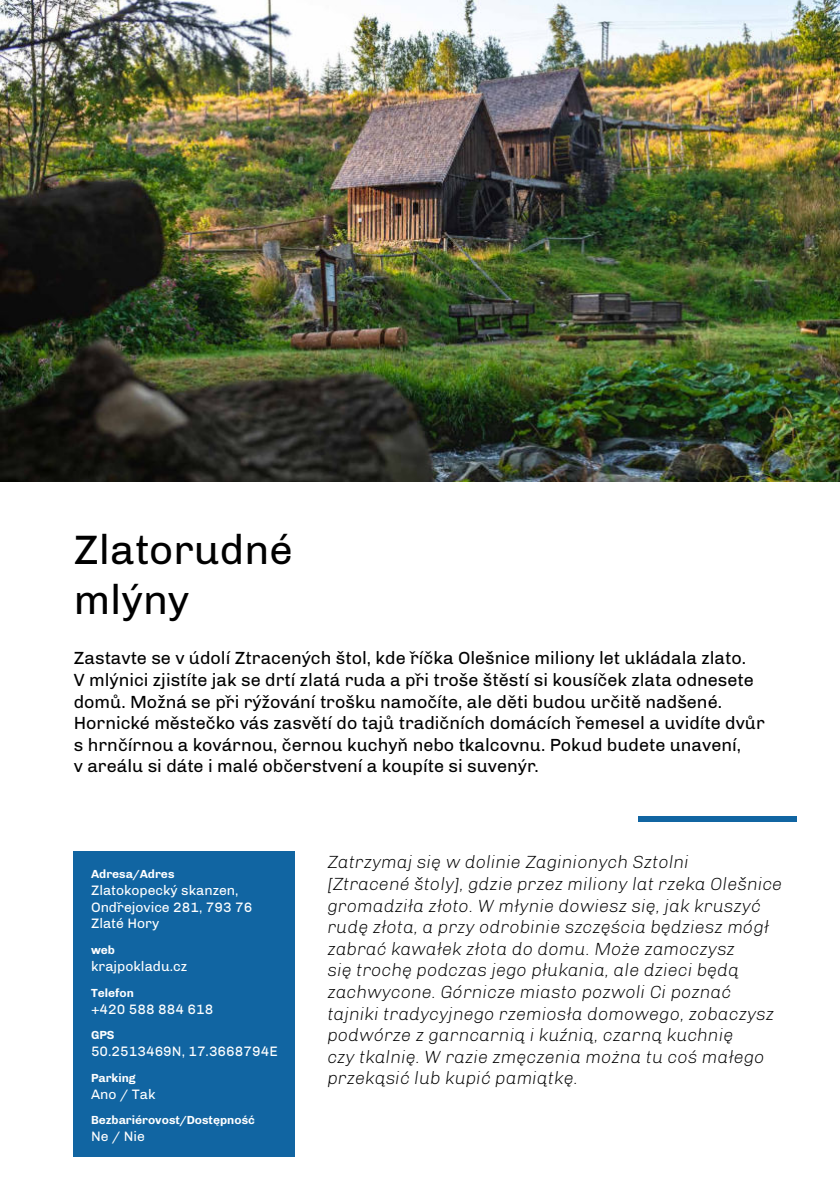
<style>
.page{position:relative;width:840px;height:1191px;background:#fff}
.page>*{position:absolute;margin:0;border:0;box-sizing:border-box;transform-origin:0 0}
.t1{font:42px/50.4px "Chivo";color:#000}
.t2{font:italic 300 18px/21.6px "Chivo";color:#000}
.t3{font:18px/21.6px "Chivo";color:#000}
.t4{font:14px/16.8px "Chivo";color:#fff}
.t5{font:700 12px "Chivo";color:#fff}
</style>
<div class="page">
<img style="left:0;top:0;width:839px;height:482px">
<div style="left:74px;top:851px;width:221px;height:305px;background:#1165a2"></div>
<div style="left:744px;top:816px;width:53px;height:6px;background:#1165a2"></div>
<div style="left:691px;top:816px;width:53px;height:6px;background:#1165a2"></div>
<div style="left:638px;top:816px;width:53px;height:6px;background:#1165a2"></div>
<h1 class="t1" style="left:74px;top:524px;width:220px">Zlatorudné mlýny</h1>
<p class="t3" style="left:74px;top:647px;width:692px">Zastavte se v údolí Ztracených štol, kde říčka Olešnice miliony let ukládala zlato.<br>V mlýnici zjistíte jak se drtí zlatá ruda a při troše štěstí si kousíček zlata odnesete domů. Možná se při rýžování trošku namočíte, ale děti budou určitě nadšené.<br>Hornické městečko vás zasvětí do tajů tradičních domácích řemesel a uvidíte dvůr s hrnčírnou a kovárnou, černou kuchyň nebo tkalcovnu. Pokud budete unavení,<br>v areálu si dáte i malé občerstvení a koupíte si suvenýr.</p>
<p class="t5" style="left:91px;top:869px;width:85px">Adresa/Adres</p>
<p class="t4" style="left:91px;top:881px;width:163px">Zlatokopecký skanzen,<br>Ondřejovice 281, 793 76<br>Zlaté Hory</p>
<p class="t5" style="left:91px;top:945px;width:25px">web</p>
<p class="t4" style="left:91px;top:958px;width:98px">krajpokladu.cz</p>
<p class="t5" style="left:91px;top:988px;width:44px">Telefon</p>
<p class="t4" style="left:91px;top:1000px;width:124px">+420 588 884 618</p>
<p class="t5" style="left:91px;top:1030px;width:25px">GPS</p>
<p class="t4" style="left:91px;top:1043px;width:188px">50.2513469N, 17.3668794E</p>
<p class="t5" style="left:91px;top:1073px;width:46px">Parking</p>
<p class="t4" style="left:91px;top:1085px;width:66px">Ano / Tak</p>
<p class="t5" style="left:91px;top:1113px;width:165px">Bezbariérovost/Dostępność</p>
<p class="t4" style="left:91px;top:1128px;width:55px">Ne / Nie</p>
<p class="t2" style="left:327px;top:851px;width:456px">Zatrzymaj się w dolinie Zaginionych Sztolni<br>[Ztracené štoly], gdzie przez miliony lat rzeka Olešnice gromadziła złoto. W młynie dowiesz się, jak kruszyć rudę złota, a przy odrobinie szczęścia będziesz mógł zabrać kawałek złota do domu. Może zamoczysz<br>się trochę podczas jego płukania, ale dzieci będą zachwycone. Górnicze miasto pozwoli Ci poznać tajniki tradycyjnego rzemiosła domowego, zobaczysz podwórze z garncarnią i kuźnią, czarną kuchnię<br>czy tkalnię. W razie zmęczenia można tu coś małego przekąsić lub kupić pamiątkę.</p>
</div>
